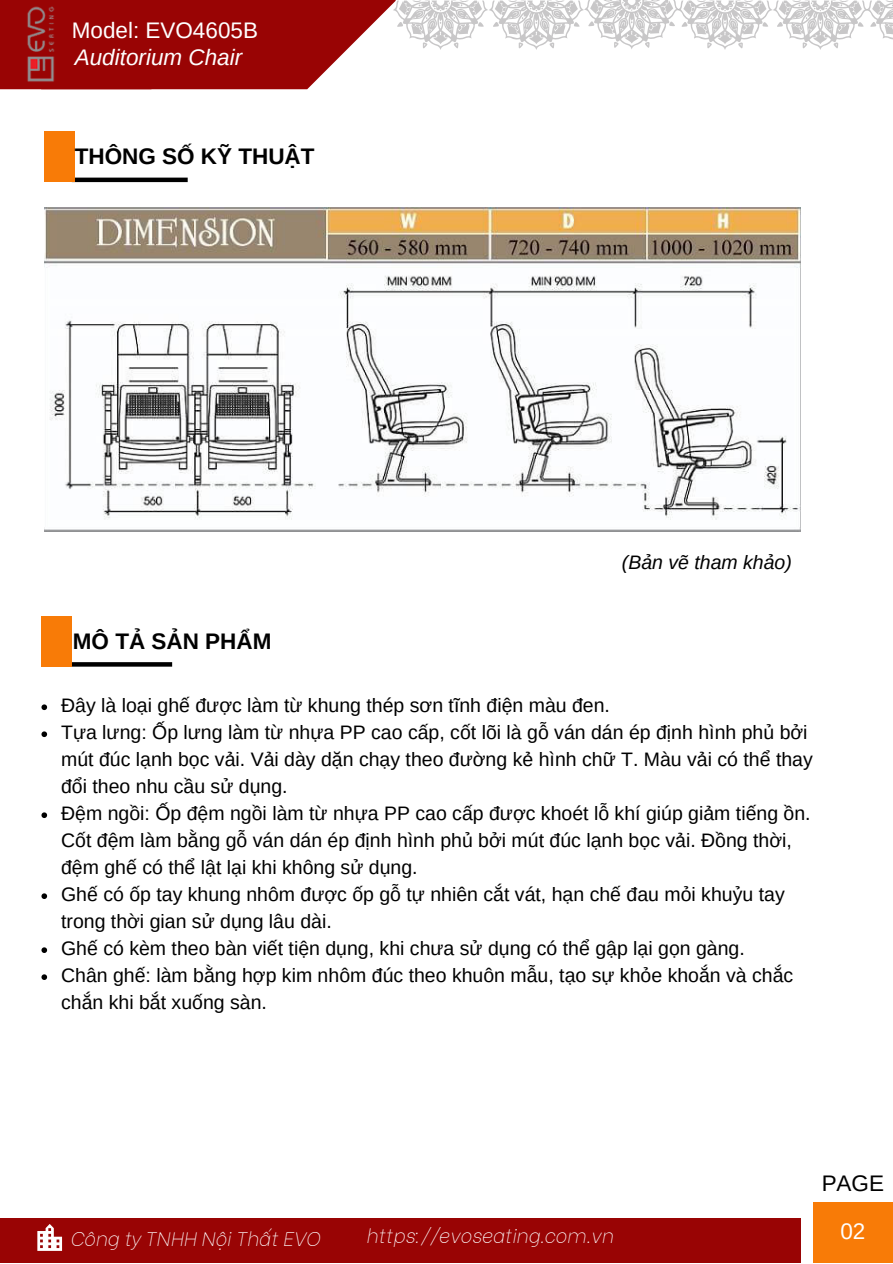
<style>
.page{position:relative;width:893px;height:1264px;background:#fff}
.page>*{position:absolute;margin:0;border:0;box-sizing:border-box;transform-origin:0 0}
.t1{font:700 22.5px "Arimo";color:#000}
.t2{font:22.5px "Arimo";color:#fff}
.t3{font:italic 22.5px "Arimo";color:#fff}
.t4{font:22.5px "Arimo";color:#000}
.t5{font:19.5px/27px "Arimo";color:#000}
.t6{font:italic 100 19.5px "Be Vietnam";color:#fff}
.t7{font:italic 19.5px "Arimo";color:#000}
</style>
<div class="page">
<svg style="left:240px;top:0;width:153px;height:89px;fill:#990404"></svg>
<div style="left:0;top:0;width:240px;height:89px;background:#990404"></div>
<img style="left:27px;top:6px;width:28px;height:76px">
<hr style="left:72px;top:178px;width:116px;height:4px;background:#000">
<div style="left:44px;top:132px;width:31px;height:50px;background:#f87b07"></div>
<div style="left:0;top:1218px;width:800px;height:44px;background:#990404"></div>
<div style="left:813px;top:1202px;width:79px;height:60px;background:#f87b07"></div>
<svg style="left:71px;top:662px;width:101px;height:4px"></svg>
<div style="left:41px;top:616px;width:30px;height:50px;background:#f87b07"></div>
<svg style="left:393px;top:0;width:500px;height:50px"></svg>
<svg style="left:37px;top:1224px;width:25px;height:26px"></svg>
<img style="left:44px;top:207px;width:756px;height:324px">
<svg style="left:41px;top:704px;width:6px;height:6px"></svg>
<svg style="left:41px;top:731px;width:6px;height:6px"></svg>
<svg style="left:41px;top:812px;width:6px;height:6px"></svg>
<svg style="left:41px;top:893px;width:6px;height:6px"></svg>
<svg style="left:41px;top:947px;width:6px;height:6px"></svg>
<svg style="left:41px;top:974px;width:6px;height:5px"></svg>
<p class="t2" style="left:72px;top:17px;width:188px">Model: EVO4605B</p>
<p class="t3" style="left:75px;top:44px;width:169px">Auditorium Chair</p>
<p class="t1" style="left:75px;top:143px;width:241px">THÔNG SỐ KỸ THUẬT</p>
<p class="t1" style="left:73px;top:629px;width:200px">MÔ TẢ SẢN PHẨM</p>
<p class="t7" style="left:622px;top:551px;width:171px">(Bản vẽ tham khảo)</p>
<p class="t5" style="left:61px;top:692px;width:550px">Đây là loại ghế được làm từ khung thép sơn tĩnh điện màu đen.</p>
<p class="t5" style="left:61px;top:719px;width:753px">Tựa lưng: Ốp lưng làm từ nhựa PP cao cấp, cốt lõi là gỗ ván dán ép định hình phủ bởi mút đúc lạnh bọc vải. Vải dày dặn chạy theo đường kẻ hình chữ T. Màu vải có thể thay đổi theo nhu cầu sử dụng.</p>
<p class="t5" style="left:61px;top:800px;width:751px">Đệm ngồi: Ốp đệm ngồi làm từ nhựa PP cao cấp được khoét lỗ khí giúp giảm tiếng ồn.<br>Cốt đệm làm bằng gỗ ván dán ép định hình phủ bởi mút đúc lạnh bọc vải. Đồng thời, đệm ghế có thể lật lại khi không sử dụng.</p>
<p class="t5" style="left:61px;top:881px;width:725px">Ghế có ốp tay khung nhôm được ốp gỗ tự nhiên cắt vát, hạn chế đau mỏi khuỷu tay trong thời gian sử dụng lâu dài.</p>
<p class="t5" style="left:61px;top:935px;width:685px">Ghế có kèm theo bàn viết tiện dụng, khi chưa sử dụng có thể gập lại gọn gàng.</p>
<p class="t5" style="left:61px;top:961px;width:733px">Chân ghế: làm bằng hợp kim nhôm đúc theo khuôn mẫu, tạo sự khỏe khoắn và chắc chắn khi bắt xuống sàn.</p>
<p class="t6" style="left:70px;top:1222px;width:252px">Công ty TNHH Nội Thất EVO</p>
<p class="t6" style="left:366px;top:1219px;width:249px">https://evoseating.com.vn</p>
<p class="t4" style="left:821px;top:1170px;width:64px">PAGE</p>
<p class="t2" style="left:840px;top:1218px;width:26px">02</p>
</div>
